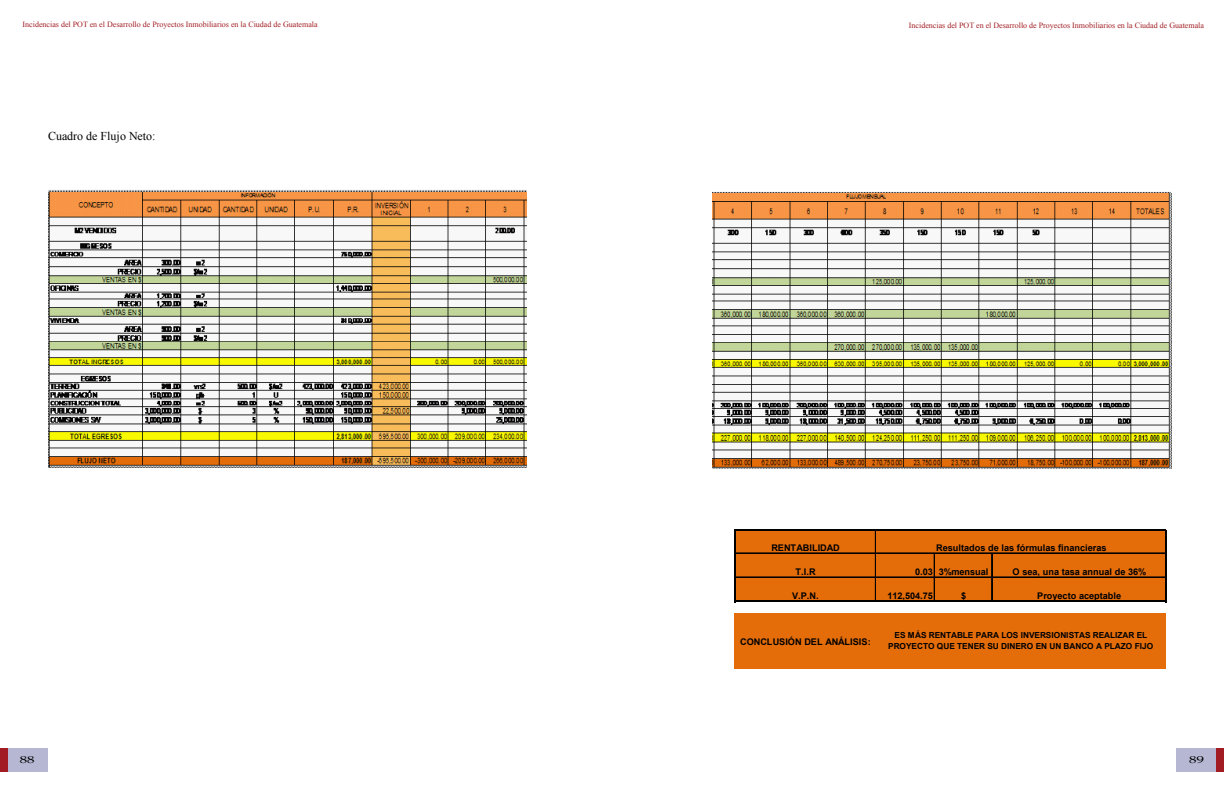
<style>
.page{position:relative;width:1224px;height:792px;background:#fff}
.page>*{position:absolute;margin:0;border:0;box-sizing:border-box;transform-origin:0 0}
.t1{font:12px "Times New Roman";color:#000}
.t2{font:10px "Book Antiqua";color:#000;scale:1.5 1}
.t3{font:10px "Times New Roman";color:#000}
.t4{font:700 9.2px "Arial";letter-spacing:-.01em;color:#000}
.t5{font:700 8.3px/10.9px "Arial";letter-spacing:-.01em;color:#000;text-align:center}
.t6{font:8px "Times New Roman";color:#a11d23}
</style>
<div class="page">
<div style="left:7px;top:748px;width:41px;height:23px;background:#b6b8d3"></div>
<div style="left:0;top:748px;width:7px;height:23px;background:#a11d23"></div>
<div style="left:1176px;top:748px;width:41px;height:23px;background:#b6b8d3"></div>
<div style="left:1217px;top:748px;width:7px;height:23px;background:#a11d23"></div>
<div style="left:735px;top:530px;width:431px;height:72px;background:#e46d0a"></div>
<div style="left:735px;top:613px;width:431px;height:55px;background:#e46d0a"></div>
<hr style="left:734px;top:529px;width:1px;height:73px;background:#000">
<hr style="left:875px;top:530px;width:1px;height:71px;background:#000">
<hr style="left:1165px;top:530px;width:1px;height:72px;background:#000">
<hr style="left:934px;top:554px;width:1px;height:47px;background:#000">
<hr style="left:991px;top:554px;width:1px;height:47px;background:#000">
<hr style="left:992px;top:554px;width:1px;height:47px;background:#000">
<hr style="left:735px;top:529px;width:431px;height:1px;background:#000">
<hr style="left:735px;top:553px;width:430px;height:1px;background:#000">
<hr style="left:735px;top:577px;width:430px;height:1px;background:#000">
<hr style="left:735px;top:601px;width:431px;height:1px;background:#000">
<img style="left:713px;top:192px;width:458px;height:277px">
<img style="left:49px;top:190px;width:477px;height:277px">
<p class="t6" style="left:23px;top:19px;width:297px">Incidencias del POT en el Desarrollo de Proyectos Inmobiliarios en la Ciudad de Guatemala</p>
<h1 class="t1" style="left:48px;top:128px;width:109px">Cuadro de Flujo Neto:</h1>
<p class="t6" style="left:909px;top:20px;width:297px">Incidencias del POT en el Desarrollo de Proyectos Inmobiliarios en la Ciudad de Guatemala</p>
<p class="t4" style="left:936px;top:542px;width:172px">Resultados de las fórmulas financieras</p>
<p class="t4" style="left:1013px;top:566px;width:135px">O sea, una tasa annual de 36%</p>
<p class="t4" style="left:771px;top:542px;width:70px">RENTABILIDAD</p>
<p class="t4" style="left:795px;top:566px;width:22px">T.I.R</p>
<p class="t4" style="left:915px;top:566px;width:75px">0.03 3%mensual</p>
<p class="t4" style="left:792px;top:589px;width:28px">V.P.N.</p>
<p class="t4" style="left:887px;top:589px;width:47px">112,504.75</p>
<p class="t4" style="left:961px;top:589px;width:7px">$</p>
<p class="t4" style="left:740px;top:635px;width:132px">CONCLUSIÓN DEL ANÁLISIS:</p>
<p class="t4" style="left:1037px;top:589px;width:86px">Proyecto aceptable</p>
<p class="t5" style="left:888px;top:630px;width:267px">ES MÁS RENTABLE PARA LOS INVERSIONISTAS REALIZAR EL<br>PROYECTO QUE TENER SU DINERO EN UN BANCO A PLAZO FIJO</p>
<p class="t2" style="left:20px;top:753px;width:11px">88</p>
<p class="t3" style="left:1190px;top:750px;width:11px">89</p>
<p class="t2" style="left:1189px;top:752px;width:11px">89</p>
</div>
